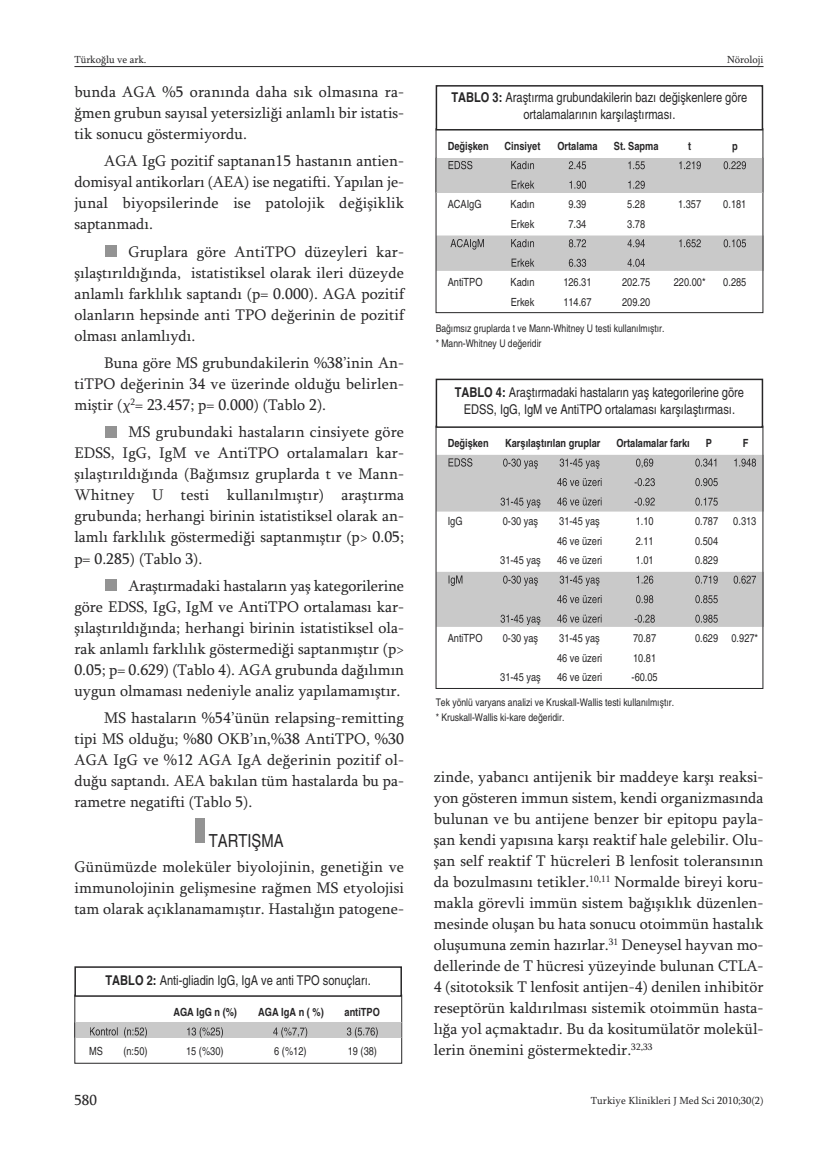
<style>
.page{position:relative;width:838px;height:1170px;background:#fff}
.page>*{position:absolute;margin:0;border:0;box-sizing:border-box;transform-origin:0 0}
.t1{font:condensed 18px "Helvetica";color:#272627}
.t2{font:15.75px/21px "Sylfaen";color:#272627;text-align:justify}
.t3{font:15px "Sylfaen";color:#272627}
.t4{font:condensed 13.5px/16.5px "Helvetica";color:#272627;text-align:center}
.t5{font:condensed 11.25px "Helvetica";color:#272627}
.t6{font:700 condensed 11.25px "Helvetica";color:#272627}
.t7{font:condensed 10.5px/15px "Helvetica";color:#272627}
.t8{font:10.5px "Sylfaen";letter-spacing:-.095em;color:#272627}
.t9{font:10.5px "Sylfaen";letter-spacing:-.005em;color:#272627}
.s1{font-weight:700}
.s2{color:#fff}
</style>
<div class="page">
<div style="left:106px;top:245px;width:11px;height:11px;background:#939393"></div>
<div style="left:106px;top:426px;width:11px;height:11px;background:#939393"></div>
<div style="left:106px;top:579px;width:11px;height:12px;background:#939393"></div>
<div style="left:195px;top:818px;width:9px;height:25px;background:#939393"></div>
<hr style="left:74px;top:66px;width:689px;height:1px;background:#272627">
<div style="left:74px;top:966px;width:328px;height:30px;border:2px solid #272627"></div>
<div style="left:75px;top:1022px;width:326px;height:15px;background:#c9c9c9"></div>
<svg style="left:74px;top:1022px;width:2px;height:15px"></svg>
<svg style="left:401px;top:1022px;width:2px;height:15px"></svg>
<svg style="left:90px;top:1027px;width:115px;height:10px"></svg>
<div style="left:435px;top:85px;width:328px;height:45px;border:2px solid #272627"></div>
<div style="left:436px;top:158px;width:326px;height:34px;background:#c9c9c9"></div>
<hr style="left:435px;top:158px;width:1px;height:34px;background:#272627">
<hr style="left:763px;top:158px;width:1px;height:34px;background:#272627">
<hr style="left:436px;top:158px;width:1px;height:34px;background:#272627">
<hr style="left:762px;top:158px;width:1px;height:34px;background:#272627">
<svg style="left:448px;top:161px;width:182px;height:8px"></svg>
<svg style="left:511px;top:180px;width:134px;height:9px"></svg>
<hr style="left:763px;top:235px;width:1px;height:36px;background:#272627">
<svg style="left:436px;top:235px;width:327px;height:36px;background:#c2c2c2"></svg>
<div style="left:435px;top:378px;width:328px;height:50px;border:2px solid #272627"></div>
<hr style="left:763px;top:455px;width:1px;height:56px;background:#272627">
<svg style="left:436px;top:455px;width:327px;height:56px;background:#c0c0c0"></svg>
<hr style="left:763px;top:572px;width:1px;height:55px;background:#272627">
<svg style="left:436px;top:572px;width:327px;height:55px;background:#c0c0c0"></svg>
<p class="t9" style="left:74px;top:53px;width:74px">Türkoğlu ve ark.</p>
<p class="t9" style="left:727px;top:53px;width:38px">Nöroloji</p>
<p class="t2" style="left:74px;top:81px;width:331px">bunda AGA %5 oranında daha sık olmasına ra&shy;ğmen grubun sayısal yetersizliği anlamlı bir istatis&shy;tik sonucu göstermiyordu.</p>
<p class="t2" style="left:74px;top:150px;width:331px;text-indent:30px">AGA IgG pozitif saptanan15 hastanın antien&shy;domisyal antikorları (AEA) ise negatifti. Yapılan je&shy;junal biyopsilerinde ise patolojik değişiklik saptanmadı.</p>
<p class="t2" style="left:74px;top:240px;width:331px;text-indent:54px">Gruplara göre AntiTPO düzeyleri kar&shy;şılaştırıldığında, istatistiksel olarak ileri düzeyde anlamlı farklılık saptandı (p= 0.000). AGA pozitif olanların hepsinde anti TPO değerinin de pozitif olması anlamlıydı.</p>
<p class="t2" style="left:74px;top:352px;width:331px;text-indent:30px">Buna göre MS grubundakilerin %38’inin An&shy;tiTPO değerinin 34 ve üzerinde olduğu belirlen&shy;miştir (χ<sup>2</sup>= 23.457; p= 0.000) (Tablo 2).</p>
<p class="t2" style="left:74px;top:421px;width:331px;text-indent:54px">MS grubundaki hastaların cinsiyete göre EDSS, IgG, IgM ve AntiTPO ortalamaları kar&shy;şılaştırıldığında (Bağımsız gruplarda t ve Mann-Whitney U testi kullanılmıştır) araştırma grubunda; herhangi birinin istatistiksel olarak an&shy;lamlı farklılık göstermediği saptanmıştır (p&gt; 0.05; p= 0.285) (Tablo 3).</p>
<p class="t2" style="left:74px;top:575px;width:331px;text-indent:54px">Araştırmadaki hastaların yaş kategorilerine göre EDSS, IgG, IgM ve AntiTPO ortalaması kar&shy;şılaştırıldığında; herhangi birinin istatistiksel ola&shy;rak anlamlı farklılık göstermediği saptanmıştır (p&gt; 0.05; p= 0.629) (Tablo 4). AGA grubunda dağılımın uygun olmaması nedeniyle analiz yapılamamıştır.</p>
<p class="t2" style="left:74px;top:707px;width:331px;text-indent:30px">MS hastaların %54’ünün relapsing-remitting tipi MS olduğu; %80 OKB’ın,%38 AntiTPO, %30<br>AGA IgG ve %12 AGA IgA değerinin pozitif ol&shy;duğu saptandı. AEA bakılan tüm hastalarda bu pa&shy;rametre negatifti (Tablo 5).</p>
<p class="t1" style="left:209px;top:830px;width:76px">TARTIŞMA</p>
<p class="t2" style="left:74px;top:856px;width:331px">Günümüzde moleküler biyolojinin, genetiğin ve immunolojinin gelişmesine rağmen MS etyolojisi tam olarak açıklanamamıştır. Hastalığın patogene-</p>
<p class="t4" style="left:106px;top:971px;width:267px"><span class="s1">TABLO 2:</span> Anti-gliadin IgG, IgA ve anti TPO sonuçları.</p>
<p class="t6" style="left:173px;top:1005px;width:65px">AGA IgG n (%)</p>
<p class="t6" style="left:258px;top:1005px;width:67px">AGA IgA n ( %)</p>
<p class="t6" style="left:344px;top:1005px;width:37px">antiTPO</p>
<p class="t5" style="left:89px;top:1044px;width:15px">MS</p>
<p class="t5" style="left:123px;top:1044px;width:26px">(n:50)</p>
<p class="t5" style="left:186px;top:1044px;width:39px">15 (%30)</p>
<p class="t5" style="left:274px;top:1044px;width:34px">6 (%12)</p>
<p class="t5" style="left:348px;top:1044px;width:31px">19 (38)</p>
<p class="t4" style="left:451px;top:89px;width:297px"><span class="s1">TABLO 3:</span> Araştırma grubundakilerin bazı değişkenlere göre ortalamalarının karşılaştırması.</p>
<p class="t6" style="left:448px;top:139px;width:43px">Değişken</p>
<p class="t6" style="left:504px;top:139px;width:37px">Cinsiyet</p>
<p class="t6" style="left:557px;top:139px;width:41px">Ortalama</p>
<p class="t6" style="left:614px;top:139px;width:46px">St. Sapma</p>
<p class="t6" style="left:688px;top:139px;width:5px">t</p>
<p class="t6" style="left:732px;top:139px;width:7px">p</p>
<p class="t5" style="left:448px;top:198px;width:35px">ACAIgG</p>
<p class="t5" style="left:510px;top:198px;width:26px">Kadın</p>
<p class="t5" style="left:568px;top:198px;width:19px">9.39</p>
<p class="t5" style="left:627px;top:198px;width:19px">5.28</p>
<p class="t5" style="left:678px;top:198px;width:25px">1.357</p>
<p class="t5" style="left:723px;top:198px;width:25px">0.181</p>
<p class="t5" style="left:511px;top:217px;width:25px">Erkek</p>
<p class="t5" style="left:568px;top:217px;width:19px">7.34</p>
<p class="t5" style="left:627px;top:217px;width:19px">3.78</p>
<p class="t5" style="left:448px;top:276px;width:36px">AntiTPO</p>
<p class="t5" style="left:510px;top:276px;width:26px">Kadın</p>
<p class="t5" style="left:563px;top:276px;width:30px">126.31</p>
<p class="t5" style="left:622px;top:276px;width:30px">202.75</p>
<p class="t5" style="left:674px;top:276px;width:33px">220.00*</p>
<p class="t5" style="left:723px;top:276px;width:25px">0.285</p>
<p class="t5" style="left:511px;top:295px;width:25px">Erkek</p>
<p class="t5" style="left:563px;top:295px;width:30px">114.67</p>
<p class="t5" style="left:622px;top:295px;width:30px">209.20</p>
<p class="t7" style="left:435px;top:321px;width:230px">Bağımsız gruplarda t ve Mann-Whitney U testi kullanılmıştır. * Mann-Whitney U değeridir</p>
<p class="t4" style="left:455px;top:384px;width:291px"><span class="s1">TABLO 4:</span> Araştırmadaki hastaların yaş kategorilerine göre<br>EDSS, IgG, IgM ve AntiTPO ortalaması karşılaştırması.</p>
<p class="t6" style="left:448px;top:436px;width:43px">Değişken</p>
<p class="t6" style="left:505px;top:436px;width:97px">Karşılaştırılan gruplar</p>
<p class="t6" style="left:616px;top:436px;width:75px">Ortalamalar farkı</p>
<p class="t6" style="left:705px;top:436px;width:8px">P</p>
<p class="t6" style="left:742px;top:436px;width:7px">F</p>
<p class="t5" style="left:448px;top:514px;width:16px">IgG</p>
<p class="t5" style="left:503px;top:514px;width:37px">0-30 yaş</p>
<p class="t5" style="left:559px;top:514px;width:42px">31-45 yaş</p>
<p class="t5" style="left:635px;top:514px;width:19px">1.10</p>
<p class="t5" style="left:695px;top:514px;width:25px">0.787</p>
<p class="t5" style="left:733px;top:514px;width:25px">0.313</p>
<p class="t5" style="left:557px;top:534px;width:47px">46 ve üzeri</p>
<p class="t5" style="left:635px;top:534px;width:19px">2.11</p>
<p class="t5" style="left:695px;top:534px;width:25px">0.504</p>
<p class="t5" style="left:500px;top:553px;width:42px">31-45 yaş</p>
<p class="t5" style="left:557px;top:553px;width:47px">46 ve üzeri</p>
<p class="t5" style="left:635px;top:553px;width:19px">1.01</p>
<p class="t5" style="left:695px;top:553px;width:25px">0.829</p>
<p class="t5" style="left:448px;top:631px;width:36px">AntiTPO</p>
<p class="t5" style="left:503px;top:631px;width:37px">0-30 yaş</p>
<p class="t5" style="left:559px;top:631px;width:42px">31-45 yaş</p>
<p class="t5" style="left:633px;top:631px;width:25px">70.87</p>
<p class="t5" style="left:695px;top:631px;width:65px">0.629 0.927*</p>
<p class="t5" style="left:557px;top:651px;width:47px">46 ve üzeri</p>
<p class="t5" style="left:633px;top:651px;width:25px">10.81</p>
<p class="t5" style="left:500px;top:670px;width:42px">31-45 yaş</p>
<p class="t5" style="left:557px;top:670px;width:47px">46 ve üzeri</p>
<p class="t5" style="left:631px;top:670px;width:28px">-60.05</p>
<p class="t7" style="left:435px;top:695px;width:240px">Tek yönlü varyans analizi ve Kruskall-Wallis testi kullanılmıştır. * Kruskall-Wallis ki-kare değeridir.</p>
<p class="t2" style="left:434px;top:765px;width:331px">zinde, yabancı antijenik bir maddeye karşı reaksi&shy;yon gösteren immun sistem, kendi organizmasında bulunan ve bu antijene benzer bir epitopu payla&shy;şan kendi yapısına karşı reaktif hale gelebilir. Olu&shy;şan self reaktif T hücreleri B lenfosit toleransının da bozulmasını tetikler.<sup>10,11</sup> Normalde bireyi koru&shy;makla görevli immün sistem bağışıklık düzenlen&shy;mesinde oluşan bu hata sonucu otoimmün hastalık oluşumuna zemin hazırlar.<sup>31</sup> Deneysel hayvan mo&shy;dellerinde de T hücresi yüzeyinde bulunan CTLA-4 (sitotoksik T lenfosit antijen-4) denilen inhibitör reseptörün kaldırılması sistemik otoimmün hasta&shy;lığa yol açmaktadır. Bu da kositumülatör molekül&shy;lerin önemini göstermektedir.<sup>32,33</sup></p>
<p class="t3" style="left:74px;top:1091px;width:24px">580</p>
<p class="t8" style="left:591px;top:1094px;width:174px">Turkiye Klinikleri J <span class="s2">I</span>M<span class="s2">nt</span>ed<span class="s2">M</span>S<span class="s2">e</span>c<span class="s2">d</span>i <span class="s2">S</span>2<span class="s2">c</span>0<span class="s2">i</span>1<span class="s2">2</span>0<span class="s2">0</span>;3<span class="s2">0</span>0<span class="s2">8</span>(<span class="s2">,</span>2<span class="s2">4</span>)</p>
</div>
